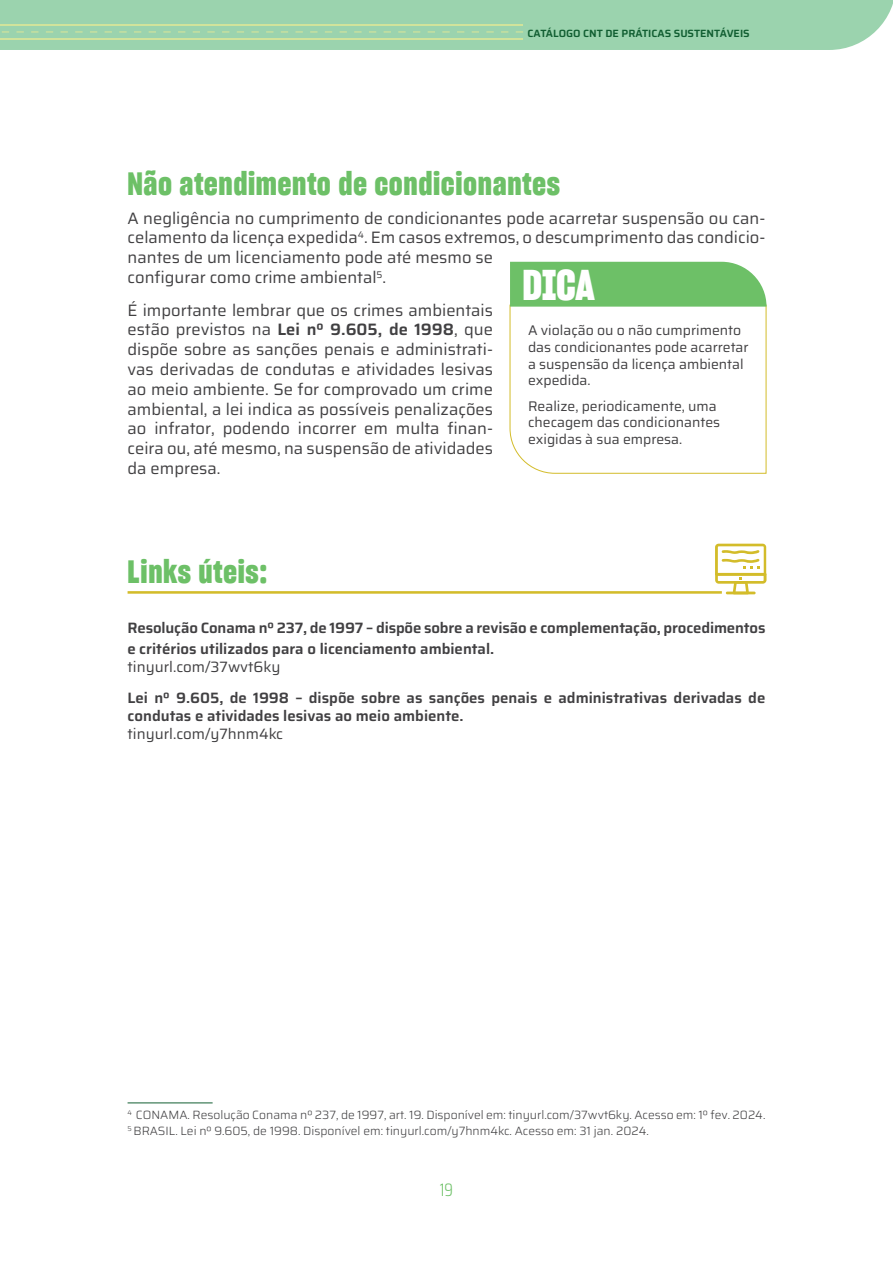
<style>
.page{position:relative;width:893px;height:1263px;background:#fff}
.page>*{position:absolute;margin:0;border:0;box-sizing:border-box;transform-origin:0 0}
.t1{font:700 42px "Sharp Grotesk";color:#fff}
.t2{font:700 31.5px "Sharp Grotesk";letter-spacing:.02em;color:#6dc067}
.t3{font:300 18px "Saira Condensed";color:#6dc067}
.t4{font:16.5px/19.8px "Saira";color:#414042}
.t5{font:600 15px/21px "Saira";color:#414042}
.t6{font:15px "Saira";color:#414042}
.t7{font:13.95px/16.8px "Saira";color:#414042}
.t8{font:300 12px/16.2px "Saira";color:#414042}
.t9{font:600 10.5px "Saira";color:#115e32}
.s1{font-weight:600}
</style>
<div class="page">
<div style="left:0;top:0;width:893px;height:50px;background:#9bd3ae"></div>
<hr style="left:0;top:24px;width:523px;height:2px;background:#d1e39b">
<hr style="left:128px;top:591px;width:594px;height:3px;background:#d3bc2a">
<hr style="left:128px;top:1102px;width:85px;height:1px;background:#115e32">
<svg style="left:509px;top:262px;width:258px;height:212px"></svg>
<svg style="left:715px;top:544px;width:51px;height:50px"></svg>
<p class="t9" style="left:528px;top:25px;width:224px">CATÁLOGO CNT DE PRÁTICAS SUSTENTÁVEIS</p>
<h2 class="t2" style="left:128px;top:162px;width:434px">Não atendimento de condicionantes</h2>
<p class="t4" style="left:128px;top:207px;width:639px">A negligência no cumprimento de condicionantes pode acarretar suspensão ou can&shy;celamento da licença expedida<sup>4</sup>. Em casos extremos, o descumprimento das condicio&shy;nantes de um licenciamento pode até mesmo se<br>configurar como crime ambiental<sup>5</sup>.</p>
<p class="t4" style="left:128px;top:299px;width:367px;text-align:justify">É importante lembrar que os crimes ambientais estão previstos na <span class="s1">Lei nº 9.605, de 1998</span>, que dispõe sobre as sanções penais e administrati&shy;vas derivadas de condutas e atividades lesivas ao meio ambiente. Se for comprovado um crime ambiental, a lei indica as possíveis penalizações ao infrator, podendo incorrer em multa finan&shy;ceira ou, até mesmo, na suspensão de atividades da empresa.</p>
<h1 class="t1" style="left:522px;top:256px;width:74px">DICA</h1>
<p class="t7" style="left:528px;top:321px;width:222px">A violação ou o não cumprimento das condicionantes pode acarretar a suspensão da licença ambiental expedida.</p>
<p class="t7" style="left:528px;top:397px;width:194px">Realize, periodicamente, uma checagem das condicionantes exigidas à sua empresa.</p>
<h2 class="t2" style="left:128px;top:550px;width:141px">Links úteis:</h2>
<p class="t5" style="left:128px;top:617px;width:639px">Resolução Conama nº 237, de 1997 – dispõe sobre a revisão e complementação, procedimentos e critérios utilizados para o licenciamento ambiental.</p>
<p class="t6" style="left:128px;top:655px;width:154px">tinyurl.com/37wvt6ky</p>
<p class="t5" style="left:128px;top:688px;width:639px;line-height:18px">Lei nº 9.605, de 1998 – dispõe sobre as sanções penais e administrativas derivadas de condutas e atividades lesivas ao meio ambiente.</p>
<p class="t6" style="left:128px;top:722px;width:157px">tinyurl.com/y7hnm4kc</p>
<p class="t8" style="left:128px;top:1106px;width:639px"><sup>4</sup> CONAMA. Resolução Conama nº 237, de 1997, art. 19. Disponível em: tinyurl.com/37wvt6ky. Acesso em: 1º fev. 2024.<br><sup>5</sup> BRASIL. Lei nº 9.605, de 1998. Disponível em: tinyurl.com/y7hnm4kc. Acesso em: 31 jan. 2024.</p>
<p class="t3" style="left:440px;top:1175px;width:15px">19</p>
</div>
